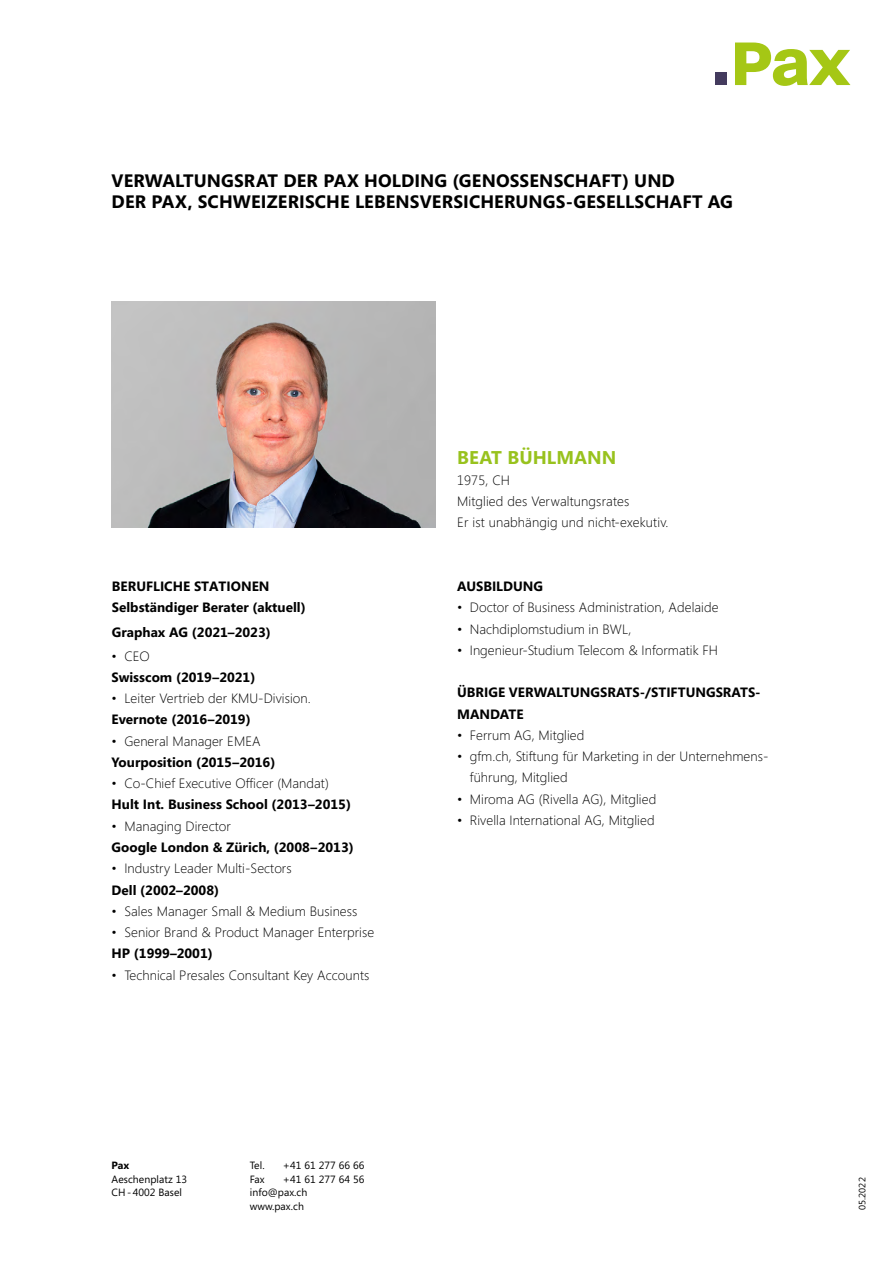
<style>
.page{position:relative;width:893px;height:1263px;background:#fff}
.page>*{position:absolute;margin:0;border:0;box-sizing:border-box;transform-origin:0 0}
.t1{font:700 18.45px "Segoe";letter-spacing:.005em;color:#98c21d}
.t2{font:700 18px/21.3px "Segoe";letter-spacing:.005em;color:#000}
.t3{font:300 13.5px/21.3px "Segoe";letter-spacing:.005em;color:#000}
.t4{font:700 13.5px/21.3px "Segoe";color:#000}
.t5{font:700 13.5px "Segoe";color:#000}
.t6{font:10.5px/13.5px "Segoe";letter-spacing:.005em;color:#000}
.t7{font:700 10.5px "Segoe";color:#000}
.t8{font:9.3px "Segoe";letter-spacing:.005em;color:#000}
</style>
<div class="page">
<svg style="left:735px;top:43px;width:115px;height:43px"></svg>
<div style="left:715px;top:73px;width:12px;height:12px;background:#443b5e"></div>
<img style="left:112px;top:302px;width:324px;height:225px">
<h2 class="t2" style="left:112px;top:169px;width:623px">VERWALTUNGSRAT DER PAX HOLDING (GENOSSENSCHAFT) UND<br>DER PAX, SCHWEIZERISCHE LEBENSVERSICHERUNGS-GESELLSCHAFT AG</h2>
<p class="t4" style="left:112px;top:575px;width:159px">BERUFLICHE STATIONEN</p>
<p class="t5" style="left:112px;top:598px;width:195px">Selbständiger Berater (aktuell)</p>
<p class="t3" style="left:112px;top:645px;width:40px">• CEO</p>
<p class="t4" style="left:112px;top:666px;width:145px">Swisscom (2019–2021)</p>
<p class="t3" style="left:112px;top:688px;width:201px">• Leiter Vertrieb der KMU-Division.</p>
<p class="t4" style="left:112px;top:708px;width:141px">Evernote (2016–2019)</p>
<p class="t3" style="left:112px;top:730px;width:150px">• General Manager EMEA</p>
<p class="t4" style="left:112px;top:751px;width:165px">Yourposition (2015–2016)</p>
<p class="t3" style="left:112px;top:773px;width:219px">• Co-Chief Executive Officer (Mandat)</p>
<p class="t4" style="left:112px;top:793px;width:241px">Hult Int. Business School (2013–2015)</p>
<p class="t3" style="left:112px;top:815px;width:121px">• Managing Director</p>
<p class="t4" style="left:112px;top:836px;width:244px">Google London &amp; Zürich, (2008–2013)</p>
<p class="t3" style="left:112px;top:858px;width:182px">• Industry Leader Multi-Sectors</p>
<p class="t4" style="left:112px;top:878px;width:109px">Dell (2002–2008)</p>
<p class="t3" style="left:112px;top:900px;width:247px">• Sales Manager Small &amp; Medium Business</p>
<p class="t3" style="left:112px;top:922px;width:264px">• Senior Brand &amp; Product Manager Enterprise</p>
<p class="t4" style="left:112px;top:942px;width:103px">HP (1999–2001)</p>
<p class="t3" style="left:112px;top:964px;width:259px">• Technical Presales Consultant Key Accounts</p>
<p class="t4" style="left:112px;top:621px;width:160px">Graphax AG (2021–2023)</p>
<h1 class="t1" style="left:457px;top:444px;width:161px">BEAT BÜHLMANN</h1>
<p class="t3" style="left:457px;top:469px;width:213px">1975, CH<br>Mitglied des Verwaltungsrates<br>Er ist unabhängig und nicht-exekutiv.</p>
<p class="t4" style="left:457px;top:575px;width:88px">AUSBILDUNG</p>
<p class="t3" style="left:457px;top:597px;width:263px">• Doctor of Business Administration, Adelaide</p>
<p class="t3" style="left:457px;top:618px;width:176px">• Nachdiplomstudium in BWL,</p>
<p class="t3" style="left:457px;top:640px;width:262px">• Ingenieur-Studium Telecom &amp; Informatik FH</p>
<p class="t4" style="left:457px;top:681px;width:305px">ÜBRIGE VERWALTUNGSRATS-/STIFTUNGSRATS-<br>MANDATE</p>
<p class="t3" style="left:457px;top:725px;width:129px">• Ferrum AG, Mitglied</p>
<p class="t3" style="left:470px;top:746px;width:300px;text-indent:-13px">• gfm.ch, Stiftung für Marketing in der Unternehmens&shy;führung, Mitglied</p>
<p class="t3" style="left:457px;top:788px;width:201px">• Miroma AG (Rivella AG), Mitglied</p>
<p class="t3" style="left:457px;top:810px;width:199px">• Rivella International AG, Mitglied</p>
<p class="t7" style="left:112px;top:1158px;width:19px">Pax</p>
<p class="t6" style="left:112px;top:1172px;width:77px">Aeschenplatz 13<br>CH- 4002 Basel</p>
<p class="t6" style="left:250px;top:1158px;width:16px">Tel.</p>
<p class="t6" style="left:283px;top:1158px;width:83px">+41 61 277 66 66</p>
<p class="t6" style="left:250px;top:1172px;width:16px">Fax</p>
<p class="t6" style="left:250px;top:1172px;width:116px;text-indent:33px">+41 61 277 64 56 info@pax.ch<br>www.pax.ch</p>
<p class="t8" style="left:856px;top:1210px;width:34px;rotate:-90deg">05.2022</p>
</div>
